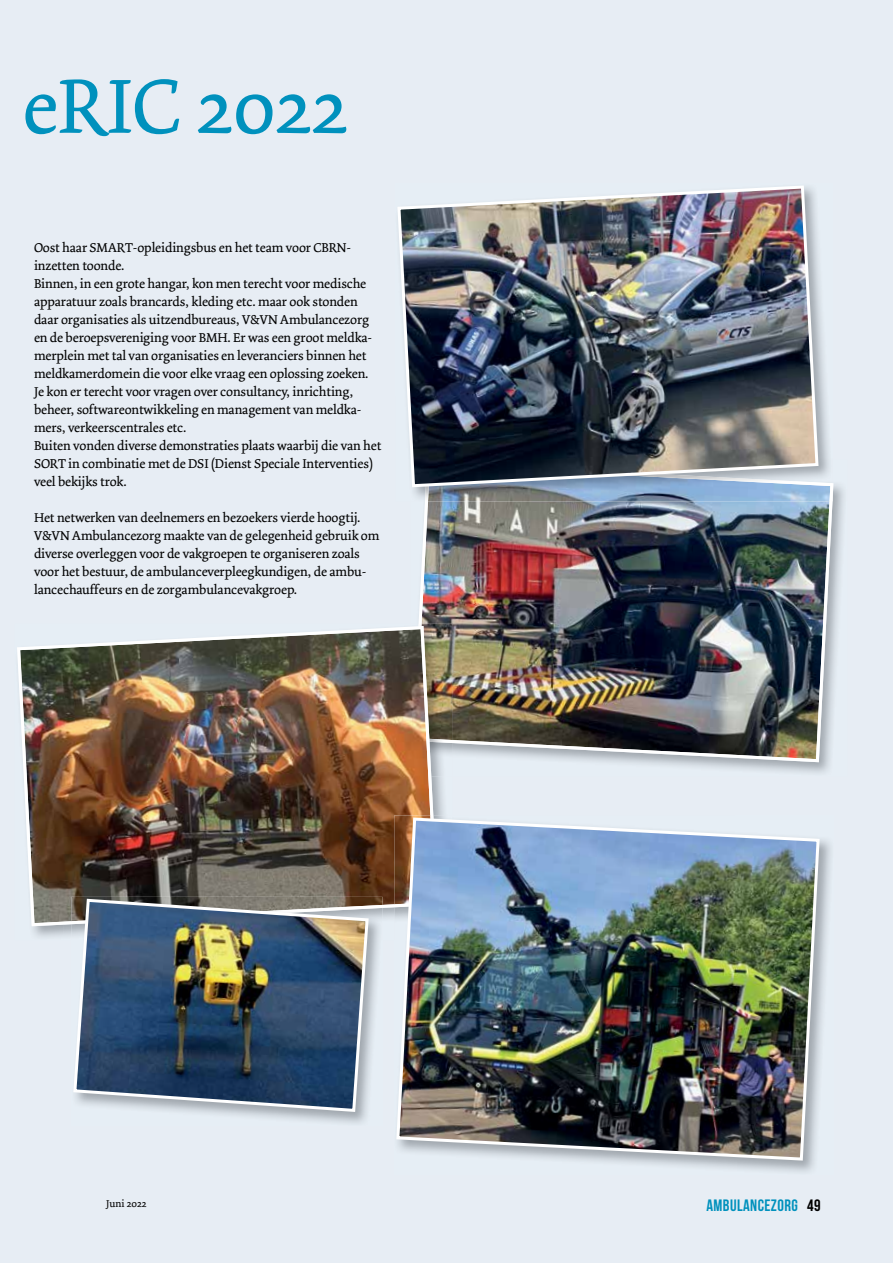
<style>
.page{position:relative;width:893px;height:1263px;background:#e7edf4}
.page>*{position:absolute;margin:0;border:0;box-sizing:border-box;transform-origin:0 0}
.t1{font:81px "Dolly";letter-spacing:-.005em;color:#0091bd}
.t2{font:16.5px "Bebas Neue";letter-spacing:.025em;color:#0091bd}
.t3{font:13.5px/18px "Dolly";letter-spacing:-.01em;color:#000}
.t4{font:10.5px "Dolly";color:#000}
.s1{color:#000}
</style>
<div class="page">
<img style="left:419px;top:482px;width:414px;height:280px">
<img style="left:438px;top:743px;width:14px;height:33px">
<img style="left:418px;top:624px;width:34px;height:119px">
<img style="left:17px;top:626px;width:421px;height:300px">
<img style="left:71px;top:905px;width:312px;height:19px">
<img style="left:72px;top:897px;width:298px;height:216px">
<img style="left:394px;top:815px;width:44px;height:92px">
<img style="left:395px;top:816px;width:426px;height:346px">
<img style="left:425px;top:462px;width:407px;height:39px">
<img style="left:397px;top:184px;width:423px;height:305px">
<h1 class="t1" style="left:22px;top:58px;width:327px">eRIC 2022</h1>
<p class="t3" style="left:34px;top:239px;width:349px">Oost haar SMART-opleidingsbus en het team voor CBRN&shy;inzetten toonde.<br>Binnen, in een grote hangar, kon men terecht voor medische apparatuur zoals brancards, kleding etc. maar ook stonden daar organisaties als uitzendbureaus, V&amp;VN Ambulancezorg en de beroepsvereniging voor BMH. Er was een groot meldka&shy;merplein met tal van organisaties en leveranciers binnen het meldkamerdomein die voor elke vraag een oplossing zoeken.<br>Je kon er terecht voor vragen over consultancy, inrichting, beheer, softwareontwikkeling en management van meldka&shy;mers, verkeerscentrales etc.<br>Buiten vonden diverse demonstraties plaats waarbij die van het SORT in combinatie met de DSI (Dienst Speciale Interventies) veel bekijks trok.</p>
<p class="t3" style="left:34px;top:509px;width:347px">Het netwerken van deelnemers en bezoekers vierde hoogtij.<br>V&amp;VN Ambulancezorg maakte van de gelegenheid gebruik om diverse overleggen voor de vakgroepen te organiseren zoals voor het bestuur, de ambulanceverpleegkundigen, de ambu&shy;lancechauffeurs en de zorgambulancevakgroep.</p>
<p class="t4" style="left:106px;top:1197px;width:42px">Juni 2022</p>
<p class="t2" style="left:706px;top:1196px;width:116px">AMBULANCEZORG <span class="s1">49</span></p>
</div>
